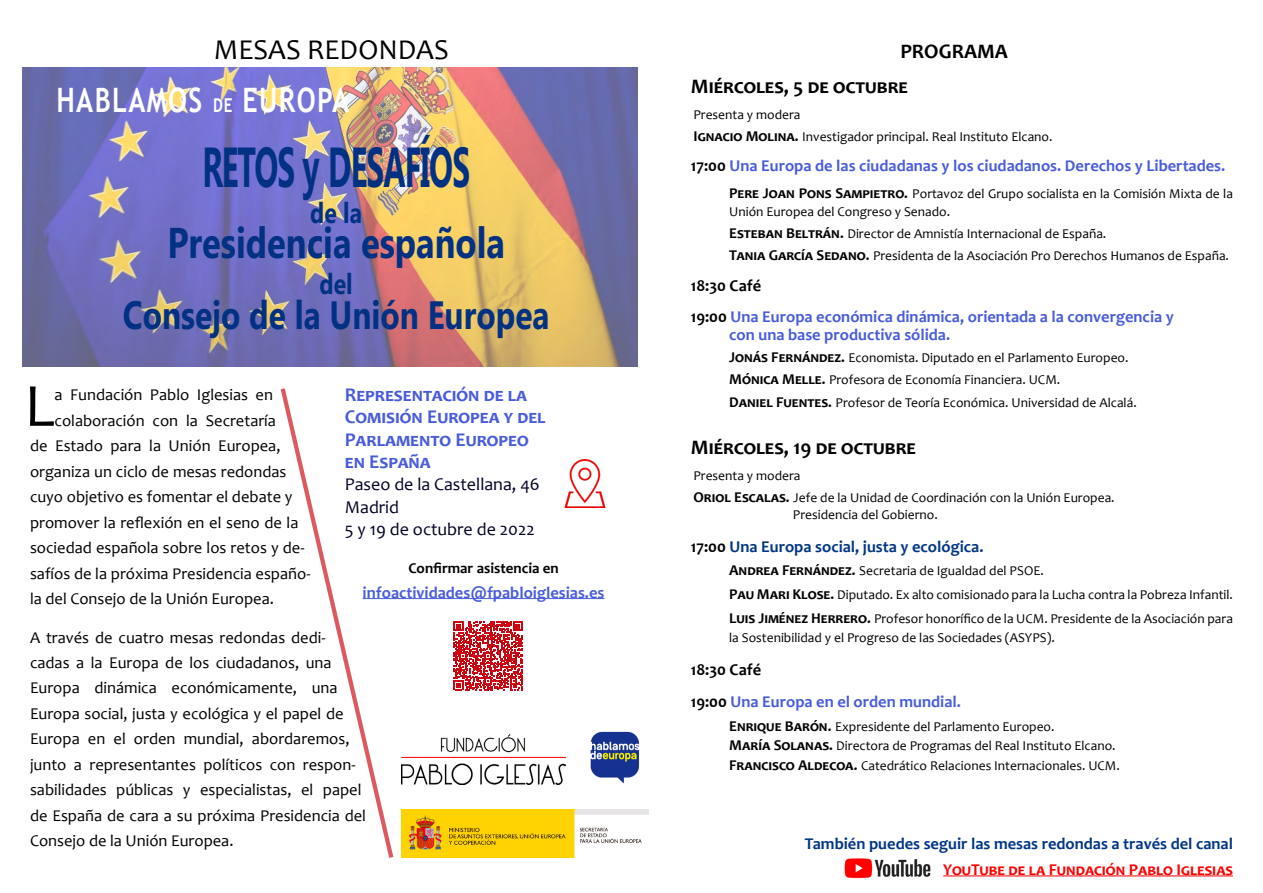
<style>
.page{position:relative;width:1263px;height:893px;background:#fff}
.page>*{position:absolute;margin:0;border:0;box-sizing:border-box;transform-origin:0 0}
.t1{font:61.8px "Candara";color:#000}
.t2{font:700 56.4px "Microsoft Phags Pa";letter-spacing:-.03em;color:#003183;scale:.56 1}
.t3{font:700 43.05px "Microsoft Phags Pa";color:#003183;scale:.8 1}
.t4{font:700 39.6px "Microsoft Phags Pa";color:#003183;scale:.8 1}
.t5{font:700 33.75px "Trebuchet MS";letter-spacing:.05em;color:#fff;scale:.8 1}
.t6{font:28.8px "Candara";color:#000}
.t7{font:700 28.65px "Microsoft Phags Pa";color:#003183;scale:.8 1}
.t8{font:700 20.7px/34.5px "Candara";color:#000}
.t9{font:700 20.7px "Candara";letter-spacing:.055em;color:#000}
.t10{font:700 19.5px/22.5px "Candara";letter-spacing:.035em;color:#485cdb}
.t11{font:18px/22.5px "Candara";color:#000225}
.t12{font:16.5px/25.5px "Candara";color:#000}
.t13{font:700 16.5px/30.8px "Candara";color:#485cdb}
.t14{font:700 16.5px "Candara";color:#003687}
.t15{font:700 16.5px "Candara";color:#f00}
.t16{font:700 15px "Candara";color:#000}
.t17{font:13.5px/22.2px "Candara";color:#000}
.s1{font-weight:700;font-size:15px}
.s2{color:#000}
.s3{font-size:19.2px}
</style>
<div class="page">
<img style="left:23px;top:68px;width:615px;height:299px">
<img style="left:401px;top:735px;width:164px;height:49px">
<img style="left:401px;top:810px;width:247px;height:48px">
<hr style="left:363px;top:598px;width:241px;height:1px;background:#485cdb">
<hr style="left:943px;top:876px;width:290px;height:1px;background:#f00">
<img style="left:590px;top:731px;width:50px;height:53px">
<svg style="left:280px;top:388px;width:116px;height:470px"></svg>
<img style="left:564px;top:459px;width:42px;height:48px">
<img style="left:844px;top:858px;width:87px;height:21px">
<svg style="left:454px;top:621px;width:69px;height:69px"></svg>
<h3 class="t6" style="left:214px;top:31px;width:236px">MESAS REDONDAS</h3>
<h3 class="t8" style="left:691px;top:34px;width:319px;text-indent:210px">PROGRAMA<br>Miércoles, 5 de octubre</h3>
<p class="t17" style="left:693px;top:103px;width:361px">Presenta y modera<br><span class="s1">Ignacio Molina.</span> Investigador principal. Real Instituto Elcano.</p>
<p class="t13" style="left:691px;top:150px;width:536px"><span class="s2">17:00</span> Una Europa de las ciudadanas y los ciudadanos. Derechos y Libertades.</p>
<p class="t17" style="left:729px;top:184px;width:505px;line-height:18px"><span class="s1">Pere Joan Pons Sampietro.</span> Portavoz del Grupo socialista en la Comisión Mixta de la<br>Unión Europea del Congreso y Senado.</p>
<p class="t17" style="left:729px;top:222px;width:501px"><span class="s1">Esteban Beltrán.</span> Director de Amnistía Internacional de España.<br><span class="s1">Tania García Sedano.</span> Presidenta de la Asociación Pro Derechos Humanos de España.</p>
<p class="t13" style="left:691px;top:270px;width:484px"><span class="s2">18:30 Café<br>19:00</span> Una Europa económica dinámica, orientada a la convergencia y</p>
<p class="t13" style="left:729px;top:319px;width:222px">con una base productiva sólida.</p>
<p class="t17" style="left:729px;top:346px;width:409px"><span class="s1">Jonás Fernández.</span> Economista. Diputado en el Parlamento Europeo.<br><span class="s1">Mónica Melle.</span> Profesora de Economía Financiera. UCM.<br><span class="s1">Daniel Fuentes.</span> Profesor de Teoría Económica. Universidad de Alcalá.</p>
<h3 class="t9" style="left:691px;top:434px;width:227px">Miércoles, 19 de octubre</h3>
<p class="t17" style="left:693px;top:464px;width:423px">Presenta y modera<br><span class="s1">Oriol Escalas.</span> Jefe de la Unidad de Coordinación con la Unión Europea.</p>
<p class="t17" style="left:793px;top:504px;width:146px">Presidencia del Gobierno.</p>
<p class="t14" style="left:691px;top:536px;width:294px"><span class="s2">17:00</span> Una Europa social, justa y ecológica.</p>
<p class="t17" style="left:729px;top:559px;width:505px;line-height:23.7px"><span class="s1">Andrea Fernández.</span> Secretaria de Igualdad del PSOE.<br><span class="s1">Pau Mari Klose.</span> Diputado. Ex alto comisionado para la Lucha contra la Pobreza Infantil.<br><span class="s1">Luis Jiménez Herrero.</span> Profesor honorífico de la UCM. Presidente de la Asociación para</p>
<p class="t17" style="left:729px;top:627px;width:327px">la Sostenibilidad y el Progreso de las Sociedades (ASYPS).</p>
<p class="t13" style="left:691px;top:653px;width:271px;line-height:32.2px"><span class="s2">18:30 Café<br>19:00</span> Una Europa en el orden mundial.</p>
<p class="t17" style="left:729px;top:716px;width:392px;line-height:19.5px"><span class="s1">Enrique Barón.</span> Expresidente del Parlamento Europeo.<br><span class="s1">María Solanas.</span> Directora de Programas del Real Instituto Elcano.<br><span class="s1">Francisco Aldecoa.</span> Catedrático Relaciones Internacionales. UCM.</p>
<h3 class="t5" style="left:57px;top:79px;width:367px">HABLAMOS <span class="s3">DE</span> EUROPA</h3>
<h2 class="t2" style="left:202px;top:127px;width:480px">RETOS y DESAFÍOS</h2>
<h3 class="t7" style="left:310px;top:192px;width:66px">de la</h3>
<h3 class="t3" style="left:167px;top:212px;width:423px">Presidencia española</h3>
<h3 class="t7" style="left:320px;top:263px;width:43px">del</h3>
<h3 class="t4" style="left:123px;top:287px;width:535px">Consejo de la Unión Europea</h3>
<h3 class="t10" style="left:345px;top:383px;width:199px">Representación de la<br>Comisión Europea y del<br>Parlamento Europeo en España</h3>
<h3 class="t11" style="left:345px;top:473px;width:197px">Paseo de la Castellana, 46<br>Madrid<br>5 y 19 de octubre de 2022</h3>
<p class="t16" style="left:408px;top:559px;width:152px">Confirmar asistencia en</p>
<p class="t13" style="left:363px;top:577px;width:243px">infoactividades@fpabloiglesias.es</p>
<h1 class="t1" style="left:24px;top:367px;width:32px">L</h1>
<p class="t12" style="left:55px;top:382px;width:220px">a Fundación Pablo Iglesias en</p>
<p class="t12" style="left:55px;top:407px;width:223px">colaboración con la Secretaría</p>
<p class="t12" style="left:30px;top:433px;width:252px">de Estado para la Unión Europea,</p>
<p class="t12" style="left:30px;top:458px;width:258px">organiza un ciclo de mesas redondas</p>
<p class="t12" style="left:30px;top:484px;width:264px">cuyo objetivo es fomentar el debate y</p>
<p class="t12" style="left:30px;top:509px;width:270px">promover la reflexión en el seno de la</p>
<p class="t12" style="left:30px;top:535px;width:276px">sociedad española sobre los retos y de-</p>
<p class="t12" style="left:30px;top:560px;width:282px">safíos de la próxima Presidencia españo-</p>
<p class="t12" style="left:30px;top:586px;width:245px">la del Consejo de la Unión Europea.</p>
<p class="t12" style="left:30px;top:624px;width:337px">A través de cuatro mesas redondas dedi&shy;cadas a la Europa de los ciudadanos, una Europa dinámica económicamente, una Europa social, justa y ecológica y el papel de Europa en el orden mundial, abordaremos, junto a representantes políticos con respon&shy;sabilidades públicas y especialistas, el papel de España de cara a su próxima Presidencia del Consejo de la Unión Europea.</p>
<p class="t14" style="left:805px;top:833px;width:430px">También puedes seguir las mesas redondas a través del canal</p>
<p class="t15" style="left:943px;top:859px;width:291px">YouTube de la Fundación Pablo Iglesias</p>
</div>
